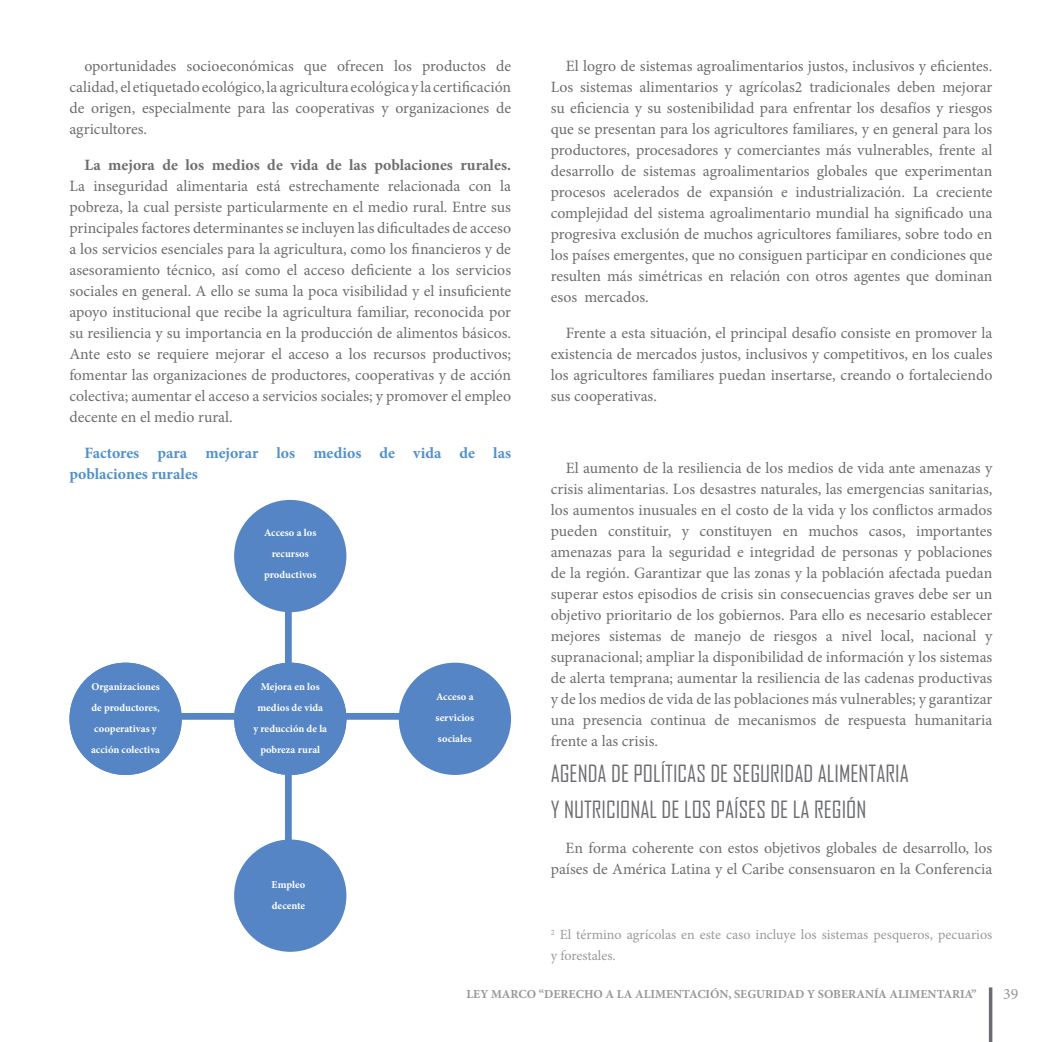
<style>
.page{position:relative;width:1042px;height:1042px;background:#fff}
.page>*{position:absolute;margin:0;border:0;box-sizing:border-box;transform-origin:0 0}
.Subtítulo{font:22.75px "Agency FB";color:#6c6d70}
.t1{font:15.75px/21px "Minion Pro";color:#6c6d70;text-align:justify}
.Destacado{font:700 15.75px/21px "Minion Pro";color:#5090cc}
.t2{font:15.75px "Minion Pro";color:#95979a}
.Nota_pie{font:14px/21px "Minion Pro";color:#97999c}
.t3{font:700 12.25px "Minion Pro";color:#95979a}
.texto{font:700 10.5px/21px "Minion Pro";color:#fff;text-align:center}
.s1{font-weight:700}
</style>
<div class="page">
<hr style="left:989px;top:987px;width:3px;height:55px;background:#6c6d70">
<div style="left:285px;top:606px;width:7px;height:243px;background:#5585c4"></div>
<div style="left:234px;top:500px;width:112px;height:112px;background:#5585c4;border-radius:50%"></div>
<div style="left:234px;top:663px;width:112px;height:112px;background:#5585c4;border-radius:50%"></div>
<div style="left:234px;top:839px;width:112px;height:113px;background:#5585c4;border-radius:50%"></div>
<div style="left:399px;top:663px;width:112px;height:112px;background:#5585c4;border-radius:50%"></div>
<div style="left:69px;top:663px;width:113px;height:112px;background:#5585c4;border-radius:50%"></div>
<div style="left:170px;top:713px;width:244px;height:7px;background:#5585c4"></div>
<p class="t1" style="left:69px;top:56px;width:443px;text-indent:15px">oportunidades socioeconómicas que ofrecen los productos de calidad, el etiquetado ecológico, la agricultura ecológica y la certificación de origen, especialmente para las cooperativas y organizaciones de agricultores.</p>
<p class="t1" style="left:69px;top:154px;width:443px;text-indent:15px"><span class="s1">La mejora de los medios de vida de las poblaciones rurales.<br></span>La inseguridad alimentaria está estrechamente relacionada con la pobreza, la cual persiste particularmente en el medio rural. Entre sus principales factores determinantes se incluyen las dificultades de acceso a los servicios esenciales para la agricultura, como los financieros y de asesoramiento técnico, así como el acceso deficiente a los servicios sociales en general. A ello se suma la poca visibilidad y el insuficiente apoyo institucional que recibe la agricultura familiar, reconocida por su resiliencia y su importancia en la producción de alimentos básicos.<br>Ante esto se requiere mejorar el acceso a los recursos productivos; fomentar las organizaciones de productores, cooperativas y de acción colectiva; aumentar el acceso a servicios sociales; y promover el empleo decente en el medio rural.</p>
<p class="Destacado" style="left:69px;top:442px;width:443px;text-indent:15px">Factores para mejorar los medios de vida de las poblaciones rurales</p>
<p class="texto" style="left:264px;top:522px;width:54px">Acceso a los</p>
<p class="texto" style="left:272px;top:543px;width:39px">recursos</p>
<p class="texto" style="left:264px;top:564px;width:54px">productivos</p>
<p class="texto" style="left:91px;top:675px;width:71px">Organizaciones de productores, cooperativas y acción colectiva</p>
<p class="texto" style="left:261px;top:676px;width:60px">Mejora en los</p>
<p class="texto" style="left:257px;top:697px;width:67px">medios de vida</p>
<p class="texto" style="left:253px;top:718px;width:75px">y reducción de la pobreza rural</p>
<p class="texto" style="left:272px;top:874px;width:35px">Empleo</p>
<p class="texto" style="left:272px;top:895px;width:35px">decente</p>
<p class="texto" style="left:436px;top:686px;width:40px;text-align:left">Acceso a servicios</p>
<p class="texto" style="left:438px;top:728px;width:35px">sociales</p>
<p class="t1" style="left:551px;top:55px;width:443px;text-indent:15px">El logro de sistemas agroalimentarios justos, inclusivos y eficientes.<br>Los sistemas alimentarios y agrícolas2 tradicionales deben mejorar su eficiencia y su sostenibilidad para enfrentar los desafíos y riesgos que se presentan para los agricultores familiares, y en general para los productores, procesadores y comerciantes más vulnerables, frente al desarrollo de sistemas agroalimentarios globales que experimentan procesos acelerados de expansión e industrialización. La creciente complejidad del sistema agroalimentario mundial ha significado una progresiva exclusión de muchos agricultores familiares, sobre todo en los países emergentes, que no consiguen participar en condiciones que resulten más simétricas en relación con otros agentes que dominan esos mercados.</p>
<p class="t1" style="left:551px;top:322px;width:443px;text-indent:15px">Frente a esta situación, el principal desafío consiste en promover la existencia de mercados justos, inclusivos y competitivos, en los cuales los agricultores familiares puedan insertarse, creando o fortaleciendo sus cooperativas.</p>
<p class="t1" style="left:551px;top:457px;width:443px;text-indent:15px">El aumento de la resiliencia de los medios de vida ante amenazas y crisis alimentarias. Los desastres naturales, las emergencias sanitarias, los aumentos inusuales en el costo de la vida y los conflictos armados pueden constituir, y constituyen en muchos casos, importantes amenazas para la seguridad e integridad de personas y poblaciones de la región. Garantizar que las zonas y la población afectada puedan superar estos episodios de crisis sin consecuencias graves debe ser un objetivo prioritario de los gobiernos. Para ello es necesario establecer mejores sistemas de manejo de riesgos a nivel local, nacional y supranacional; ampliar la disponibilidad de información y los sistemas de alerta temprana; aumentar la resiliencia de las cadenas productivas y de los medios de vida de las poblaciones más vulnerables; y garantizar una presencia continua de mecanismos de respuesta humanitaria frente a las crisis.</p>
<p class="Subtítulo" style="left:551px;top:759px;width:359px">AGENDA DE POLÍTICAS DE SEGURIDAD ALIMENTARIA</p>
<p class="Subtítulo" style="left:551px;top:795px;width:317px">Y NUTRICIONAL DE LOS PAÍSES DE LA REGIÓN</p>
<p class="t1" style="left:551px;top:838px;width:443px;text-align:right">En forma coherente con estos objetivos globales de desarrollo, los países de América Latina y el Caribe consensuaron en la Conferencia</p>
<p class="Nota_pie" style="left:551px;top:924px;width:443px"><sup>2</sup> El término agrícolas en este caso incluye los sistemas pesqueros, pecuarios y forestales.</p>
<p class="t3" style="left:466px;top:985px;width:511px">LEY MARCO “DERECHO A LA ALIMENTACIÓN, SEGURIDAD Y SOBERANÍA ALIMENTARIA”</p>
<p class="t2" style="left:1003px;top:983px;width:17px">39</p>
</div>
